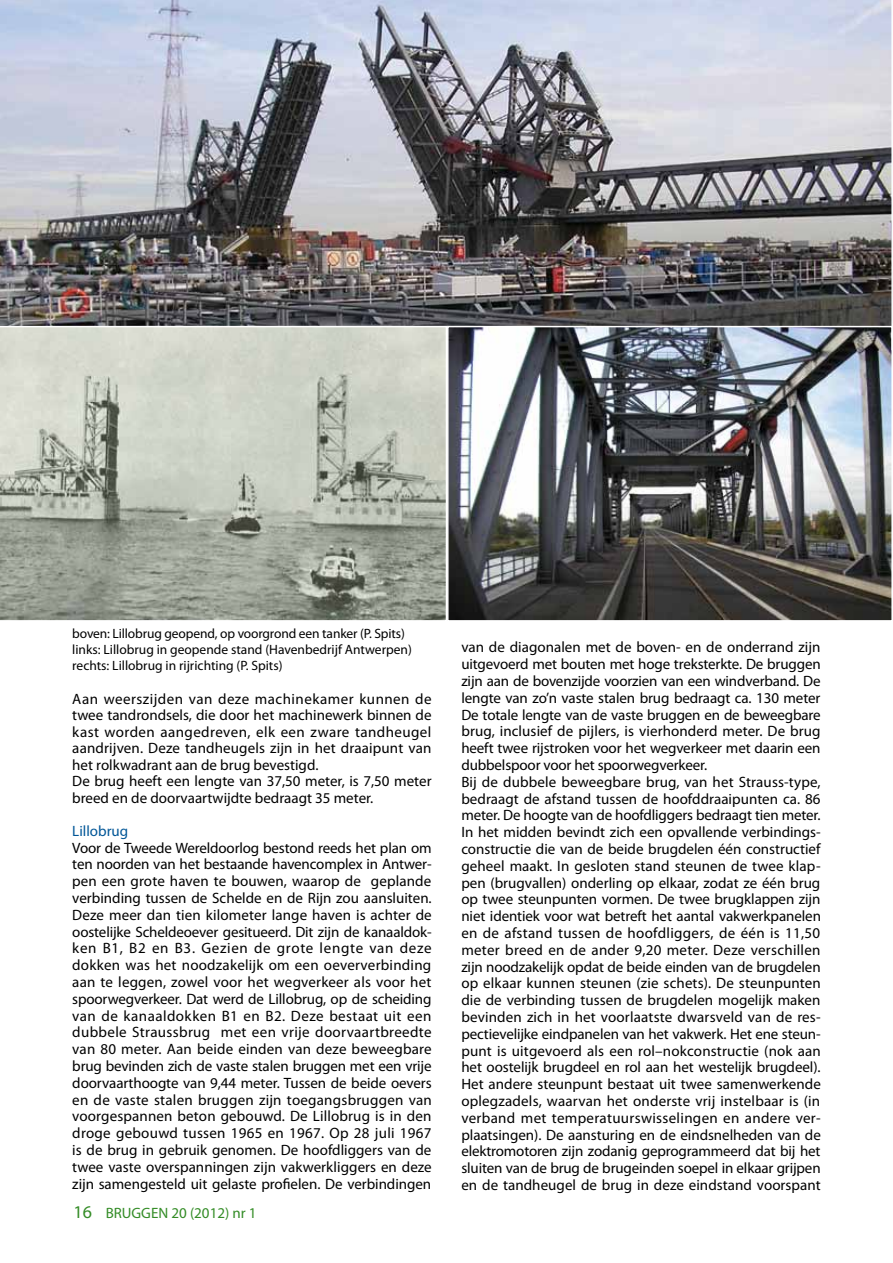
<style>
.page{position:relative;width:893px;height:1263px;background:#fff}
.page>*{position:absolute;margin:0;border:0;box-sizing:border-box;transform-origin:0 0}
.t1{font:15px/16.8px "Myriad Pro";color:#000}
.t2{font:15px "Myriad Pro";color:#338c26}
.t3{font:15px "Myriad Pro";color:#005697}
.t4{font:13.5px/16.2px "Myriad Pro";color:#000}
.s1{font-size:18px}
</style>
<div class="page">
<img style="left:0;top:0;width:891px;height:326px">
<img style="left:450px;top:329px;width:440px;height:290px">
<div style="left:447px;top:326px;width:446px;height:296px;border:2px solid #fff"></div>
<svg style="left:0;top:327px;width:446px;height:294px;background:#b4b9ad"></svg>
<svg style="left:891px;top:0;width:2px;height:622px"></svg>
<p class="t4" style="left:72px;top:625px;width:341px">boven: Lillobrug geopend, op voorgrond een tanker (P. Spits) links: Lillobrug in geopende stand (Havenbedrijf Antwerpen) rechts: Lillobrug in rijrichting (P. Spits)</p>
<p class="t1" style="left:72px;top:690px;width:361px">Aan weerszijden van deze machinekamer kunnen de twee tandrondsels, die door het machinewerk binnen de kast worden aangedreven, elk een zware tandheugel aandrijven. Deze tandheugels zijn in het draaipunt van het rolkwadrant aan de brug bevestigd.<br>De brug heeft een lengte van 37,50 meter, is 7,50 meter breed en de doorvaartwijdte bedraagt 35 meter.</p>
<p class="t3" style="left:72px;top:821px;width:57px">Lillobrug</p>
<p class="t1" style="left:72px;top:839px;width:361px;text-align:justify">Voor de Tweede Wereldoorlog bestond reeds het plan om ten noorden van het bestaande havencomplex in Antwer&shy;pen een grote haven te bouwen, waarop de geplande verbinding tussen de Schelde en de Rijn zou aansluiten.<br>Deze meer dan tien kilometer lange haven is achter de oostelijke Scheldeoever gesitueerd. Dit zijn de kanaaldok&shy;ken B1, B2 en B3. Gezien de grote lengte van deze dokken was het noodzakelijk om een oeververbinding aan te leggen, zowel voor het wegverkeer als voor het spoorwegverkeer. Dat werd de Lillobrug, op de scheiding van de kanaaldokken B1 en B2. Deze bestaat uit een dubbele Straussbrug met een vrije doorvaartbreedte van 80 meter. Aan beide einden van deze beweegbare brug bevinden zich de vaste stalen bruggen met een vrije doorvaarthoogte van 9,44 meter. Tussen de beide oevers en de vaste stalen bruggen zijn toegangsbruggen van voorgespannen beton gebouwd. De Lillobrug is in den droge gebouwd tussen 1965 en 1967. Op 28 juli 1967 is de brug in gebruik genomen. De hoofdliggers van de twee vaste overspanningen zijn vakwerkliggers en deze zijn samengesteld uit gelaste profielen. De verbindingen</p>
<p class="t2" style="left:74px;top:1204px;width:185px"><span class="s1">16</span> BRUGGEN 20 (2012) nr 1</p>
<p class="t1" style="left:461px;top:639px;width:361px">van de diagonalen met de boven- en de onderrand zijn uitgevoerd met bouten met hoge treksterkte. De bruggen zijn aan de bovenzijde voorzien van een windverband. De lengte van zo’n vaste stalen brug bedraagt ca. 130 meter De totale lengte van de vaste bruggen en de beweegbare brug, inclusief de pijlers, is vierhonderd meter. De brug heeft twee rijstroken voor het wegverkeer met daarin een dubbelspoor voor het spoorwegverkeer.<br>Bij de dubbele beweegbare brug, van het Strauss-type, bedraagt de afstand tussen de hoofddraaipunten ca. 86 meter. De hoogte van de hoofdliggers bedraagt tien meter.<br>In het midden bevindt zich een opvallende verbindings&shy;constructie die van de beide brugdelen één constructief geheel maakt. In gesloten stand steunen de twee klap&shy;pen (brugvallen) onderling op elkaar, zodat ze één brug op twee steunpunten vormen. De twee brugklappen zijn niet identiek voor wat betreft het aantal vakwerkpanelen en de afstand tussen de hoofdliggers, de één is 11,50 meter breed en de ander 9,20 meter. Deze verschillen zijn noodzakelijk opdat de beide einden van de brugdelen op elkaar kunnen steunen (zie schets). De steunpunten die de verbinding tussen de brugdelen mogelijk maken bevinden zich in het voorlaatste dwarsveld van de res&shy;pectievelijke eindpanelen van het vakwerk. Het ene steun&shy;punt is uitgevoerd als een rol–nokconstructie (nok aan het oostelijk brugdeel en rol aan het westelijk brugdeel).<br>Het andere steunpunt bestaat uit twee samenwerkende oplegzadels, waarvan het onderste vrij instelbaar is (in verband met temperatuurswisselingen en andere ver&shy;plaatsingen). De aansturing en de eindsnelheden van de elektromotoren zijn zodanig geprogrammeerd dat bij het sluiten van de brug de brugeinden soepel in elkaar grijpen en de tandheugel de brug in deze eindstand voorspant</p>
</div>
